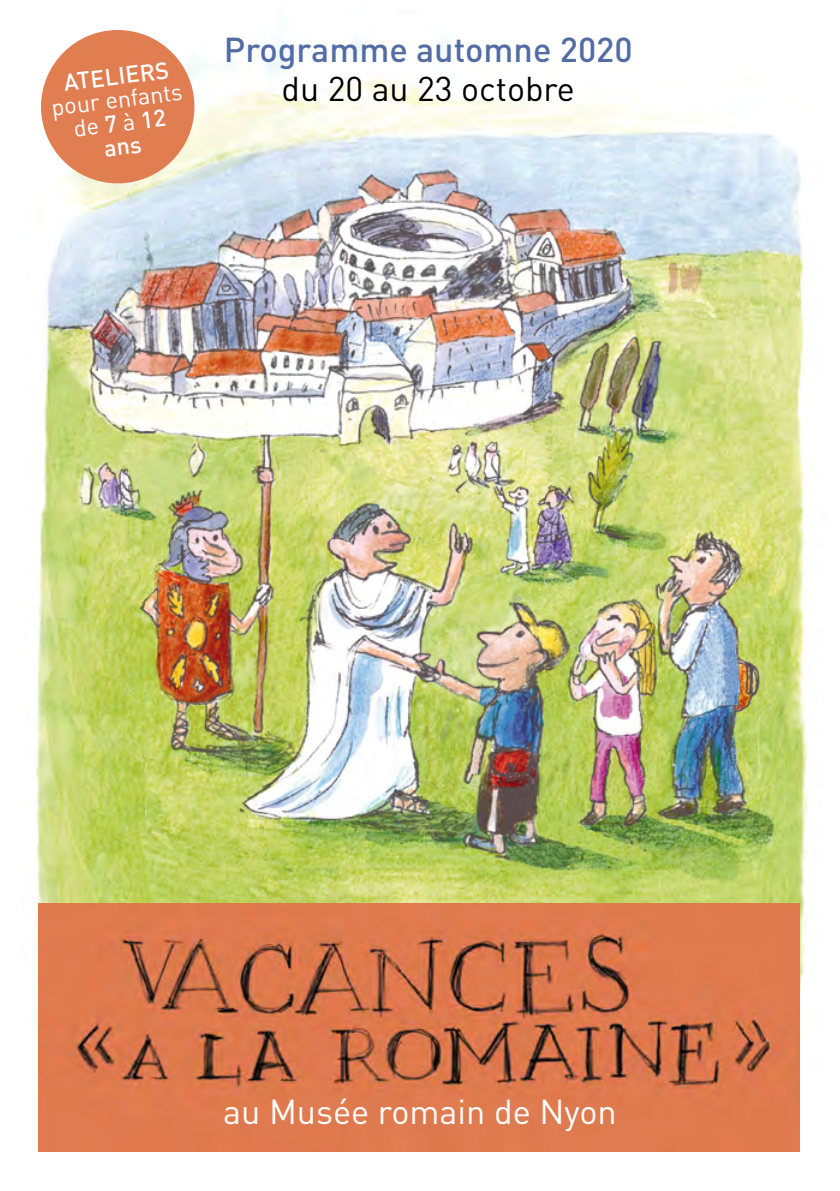
<style>
.page{position:relative;width:840px;height:1191px;background:#fff}
.page>*{position:absolute;margin:0;border:0;box-sizing:border-box;transform-origin:0 0}
.t1{font:500 34.2px "DINOT";color:#536da4}
.t2{font:34.2px "DINOT";color:#fff}
.t3{font:34px "DINOT";color:#000}
.t4{font:23.4px/23.4px "DINOT";color:#fff;text-align:center}
.t5{font:500 23.4px "DINOT";color:#fff}
.s1{font-weight:500}
</style>
<div class="page">
<img style="left:35px;top:30px;width:773px;height:1122px">
<div style="left:41px;top:30px;width:153px;height:153px;background:#e07d51;border-radius:50%"></div>
<img style="left:39px;top:903px;width:759px;height:248px">
<p class="t5" style="left:62px;top:68px;width:107px;rotate:-7deg">ATELIERS</p>
<p class="t4" style="left:50px;top:96px;width:133px;rotate:-7deg">pour enfants de <span class="s1">7</span> à <span class="s1">12 ans</span></p>
<p class="t1" style="left:224px;top:28px;width:410px">Programme automne 2020</p>
<p class="t3" style="left:281px;top:67px;width:295px">du 20 au 23 octobre</p>
<p class="t2" style="left:223px;top:1090px;width:395px">au Musée romain de Nyon</p>
</div>
